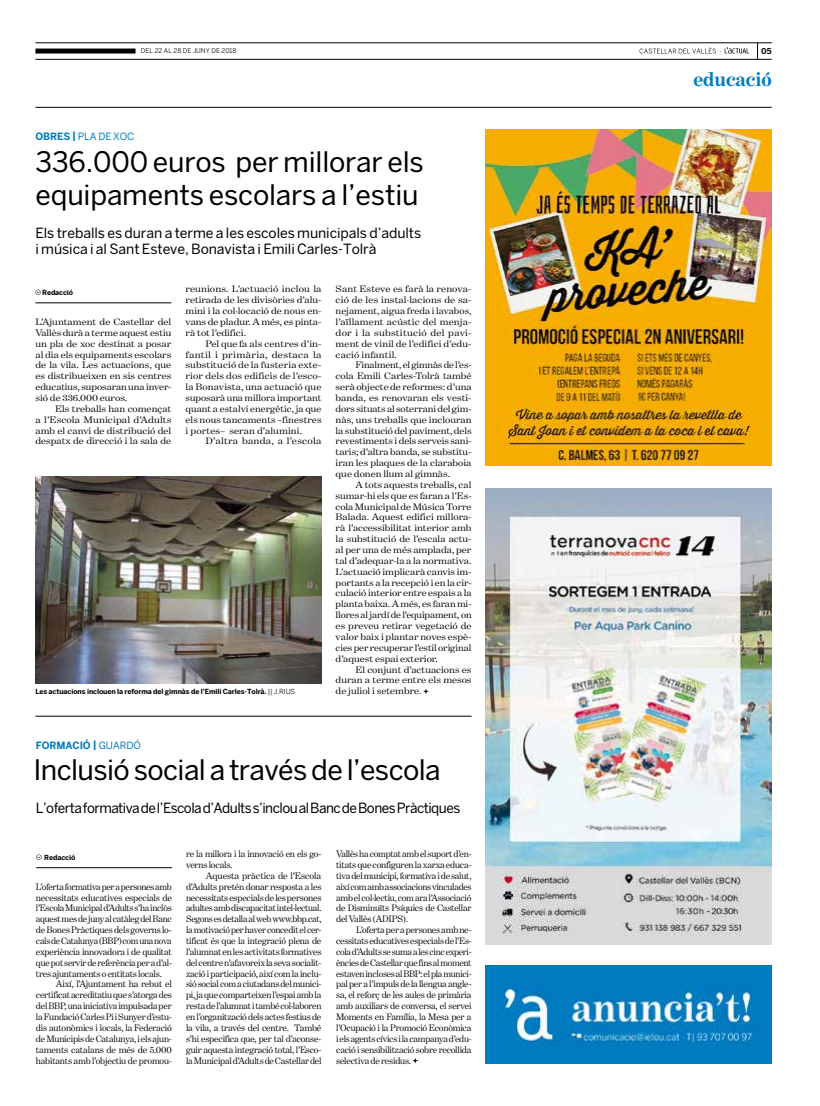
<style>
.page{position:relative;width:820px;height:1106px;background:#fff}
.page>*{position:absolute;margin:0;border:0;box-sizing:border-box;transform-origin:0 0}
.t1{font:28px/33px "Benton Sans";letter-spacing:-.005em;color:#000}
.t2{font:700 20px "Benton Modern One";letter-spacing:-.005em;color:#007bc0}
.t3{font:14px/16px "Benton Sans";letter-spacing:-.005em;color:#000}
.t4{font:14px "Benton Sans";letter-spacing:-.04em;color:#000}
.t5{font:700 10px "Benton Sans";letter-spacing:-.01em;color:#007bc0}
.t6{font:10px "Benton Sans";letter-spacing:-.005em;color:#007bc0}
.t7{font:9.5px/10.9px "Benton Modern One";letter-spacing:-.005em;color:#000;text-align:justify}
.t8{font:9.5px/10.9px "Benton Modern One";letter-spacing:-.005em;color:#000;text-align:justify;scale:1.12 1}
.t9{font:9.5px/10.9px "Benton Modern One";letter-spacing:-.005em;color:#000;text-align:justify;scale:1.09 1}
.t10{font:9.5px/10.9px "Benton Modern One";letter-spacing:-.005em;color:#000;text-align:justify;scale:1.13 1}
.t11{font:9.5px/10.9px "Benton Modern One";letter-spacing:-.005em;color:#000;text-align:justify;scale:1.14 1}
.t12{font:9.5px "Benton Modern One";letter-spacing:.02em;color:#000;scale:1.15 1}
.t13{font:700 8px "Benton Sans";color:#000}
.t14{font:700 7px "Benton Sans";letter-spacing:-.01em;color:#000}
.t15{font:6.5px "Benton Sans";letter-spacing:.005em;color:#000}
.s1{font-weight:700}
.s2{font-size:8.4px}
.s3{font-weight:400}
</style>
<div class="page">
<svg style="left:757px;top:44px;width:1px;height:15px"></svg>
<svg style="left:639px;top:47px;width:109px;height:7px"></svg>
<hr style="left:35px;top:107px;width:736px;height:1px;background:#000">
<hr style="left:35px;top:43px;width:736px;height:1px;background:#000">
<hr style="left:35px;top:59px;width:736px;height:1px;background:#000">
<div style="left:35px;top:49px;width:100px;height:5px;background:#000"></div>
<img style="left:35px;top:477px;width:286px;height:206px">
<svg style="left:35px;top:290px;width:6px;height:5px"></svg>
<hr style="left:35px;top:302px;width:136px;height:1px;background:#000">
<svg style="left:423px;top:688px;width:5px;height:6px"></svg>
<hr style="left:35px;top:716px;width:436px;height:1px;background:#000">
<svg style="left:412px;top:1058px;width:6px;height:5px"></svg>
<svg style="left:36px;top:854px;width:6px;height:5px"></svg>
<hr style="left:36px;top:867px;width:136px;height:1px;background:#000">
<img style="left:485px;top:129px;width:286px;height:337px">
<img style="left:485px;top:965px;width:286px;height:98px">
<img style="left:485px;top:488px;width:286px;height:456px">
<p class="t15" style="left:141px;top:47px;width:97px">DEL 22 AL 28 DE juny DE 2018</p>
<p class="t13" style="left:761px;top:46px;width:12px">05</p>
<h2 class="t2" style="left:693px;top:68px;width:80px">educació</h2>
<p class="t5" style="left:35px;top:131px;width:23px">obres</p>
<p class="t6" style="left:72px;top:131px;width:62px"><span class="s1">|</span> pla de xoc</p>
<h1 class="t1" style="left:35px;top:145px;width:390px">336.000 euros per millorar els equipaments escolars a l’estiu</h1>
<h3 class="t3" style="left:35px;top:224px;width:387px">Els treballs es duran a terme a les escoles municipals d’adults i música i al Sant Esteve, Bonavista i Emili Carles-Tolrà</h3>
<p class="t14" style="left:42px;top:288px;width:33px">Redacció</p>
<p class="t8" style="left:335px;top:284px;width:123px">Sant Esteve es farà la renova&shy;ció de les instal·lacions de sa&shy;nejament, aigua freda i lavabos, l’aïllament acústic del menja&shy;dor i la substitució del pavi&shy;ment de vinil de l’edifici d’edu&shy;cació infantil.</p>
<p class="t9" style="left:335px;top:360px;width:126px;text-indent:20px">Finalment, el gimnàs de l’es&shy;cola Emili Carles-Tolrà també serà objecte de reformes: d’una banda, es renovaran els vesti&shy;dors situats al soterrani del gim&shy;nàs, uns treballs que inclouran la substitució del paviment, dels revestiments i dels serveis sani&shy;taris; d’altra banda, se substitu&shy;iran les plaques de la claraboia que donen llum al gimnàs.</p>
<p class="t8" style="left:335px;top:479px;width:123px;text-indent:20px">A tots aquests treballs, cal sumar-hi els que es faran a l’Es&shy;cola Municipal de Música Torre Balada. Aquest edifici millora&shy;rà l’accessibilitat interior amb la substitució de l’escala actu&shy;al per una de més amplada, per tal d’adequar-la a la normativa.<br>L’actuació implicarà canvis im&shy;portants a la recepció i en la cir&shy;culació interior entre espais a la planta baixa. A més, es faran mi&shy;llores al jardí de l’equipament, on es preveu retirar vegetació de valor baix i plantar noves espè&shy;cies per recuperar l’estil original d’aquest espai exterior.</p>
<p class="t8" style="left:335px;top:663px;width:123px;text-indent:20px">El conjunt d’actuacions es duran a terme entre els mesos de juliol i setembre<span class="s2">.</span></p>
<p class="t11" style="left:185px;top:284px;width:121px">reunions. L’actuació inclou la retirada de les divisòries d’alu&shy;mini i la col·locació de nous en&shy;vans de pladur. A més, es pinta&shy;rà tot l’edifici.</p>
<p class="t8" style="left:185px;top:338px;width:123px;text-indent:20px">Pel que fa als centres d’in&shy;fantil i primària, destaca la substitució de la fusteria exte&shy;rior dels dos edificis de l’esco&shy;la Bonavista, una actuació que suposarà una millora important quant a estalvi energètic, ja que els nous tancaments –finestres i portes– seran d’alumini.</p>
<p class="t12" style="left:205px;top:436px;width:102px">D’altra banda, a l’escola</p>
<p class="t10" style="left:35px;top:316px;width:122px">L’Ajuntament de Castellar del Vallès durà a terme aquest estiu un pla de xoc destinat a posar al dia els equipaments escolars de la vila. Les actuacions, que es distribueixen en sis centres educatius, suposaran una inver&shy;sió de 336.000 euros.</p>
<p class="t8" style="left:35px;top:403px;width:123px;text-indent:20px">Els treballs han començat a l’Escola Municipal d’Adults amb el canvi de distribució del despatx de direcció i la sala de</p>
<p class="t14" style="left:35px;top:687px;width:249px">Les actuacions inclouen la reforma del gimnàs de l’Emili Carles-Tolrà. <span class="s3">|| j .RIUS</span></p>
<p class="t5" style="left:36px;top:739px;width:107px">FORMACIó | <span class="s3">guardó</span></p>
<h1 class="t1" style="left:33px;top:753px;width:408px">I nclusió social a través de l’escola</h1>
<h3 class="t4" style="left:36px;top:800px;width:425px">L’oferta formativa de l’Escola d’Adults s’inclou al Banc de Bones Pràctiques</h3>
<p class="t7" style="left:186px;top:848px;width:137px">re la millora i la innovació en els go&shy;verns locals.</p>
<p class="t7" style="left:186px;top:870px;width:137px;text-indent:20px">Aquesta pràctica de l’Escola d’Adults pretén donar resposta a les necessitats especials de les persones adultes amb discapacitat intel·lectual.<br>Segons es detalla al web www.bbp.cat, la motivació per haver concedit el cer&shy;tificat és que la integració plena de l’alumnat en les activitats formatives del centre n’afavoreix la seva socialit&shy;zació i participació, així com la inclu&shy;sió social com a ciutadans del munici&shy;pi, ja que comparteixen l’espai amb la resta de l’alumnat i també col·laboren en l’organització dels actes festius de la vila, a través del centre. També s’hi especifica que, per tal d’aconse&shy;guir aquesta integració total, l’Esco&shy;la Municipal d’Adults de Castellar del</p>
<p class="t7" style="left:336px;top:848px;width:137px">Vallès ha comptat amb el suport d’en&shy;titats que configuren la xarxa educa&shy;tiva del municipi, formativa i de salut, així com amb associacions vinculades amb el col·lectiu, com ara l’Associació de Disminuïts Psíquics de Castellar del Vallès (ADIPS).</p>
<p class="t7" style="left:336px;top:924px;width:137px;text-indent:20px">L’oferta per a persones amb ne&shy;cessitats educatives especials de l’Es&shy;cola d’Adults se suma a les cinc experi&shy;ències de Castellar que fins al moment estaven incloses al BBP: el pla munici&shy;pal per a l’impuls de la llengua angle&shy;sa, el reforç de les aules de primària amb auxiliars de conversa, el servei Moments en Família, la Mesa per a l’Ocupació i la Promoció Econòmica i els agents cívics i la campanya d’edu&shy;cació i sensibilització sobre recollida selectiva de residus.</p>
<p class="t14" style="left:44px;top:853px;width:33px">Redacció</p>
<p class="t7" style="left:36px;top:881px;width:137px">L’oferta formativa per a persones amb necessitats educatives especials de l’Escola Municipal d’Adults s’ha inclòs aquest mes de juny al catàleg del Banc de Bones Pràctiques dels governs lo&shy;cals de Catalunya (BBP) com una nova experiència innovadora i de qualitat que pot servir de referència per a d’al&shy;tres ajuntaments o entitats locals.</p>
<p class="t7" style="left:36px;top:978px;width:137px;text-indent:20px">Així, l’Ajuntament ha rebut el certificat acreditatiu que s’atorga des del BBP, una iniciativa impulsada per la Fundació Carles Pi i Sunyer d’estu&shy;dis autonòmics i locals, la Federació de Municipis de Catalunya, i els ajun&shy;taments catalans de més de 5.000 habitants amb l’objectiu de promou-</p>
</div>
